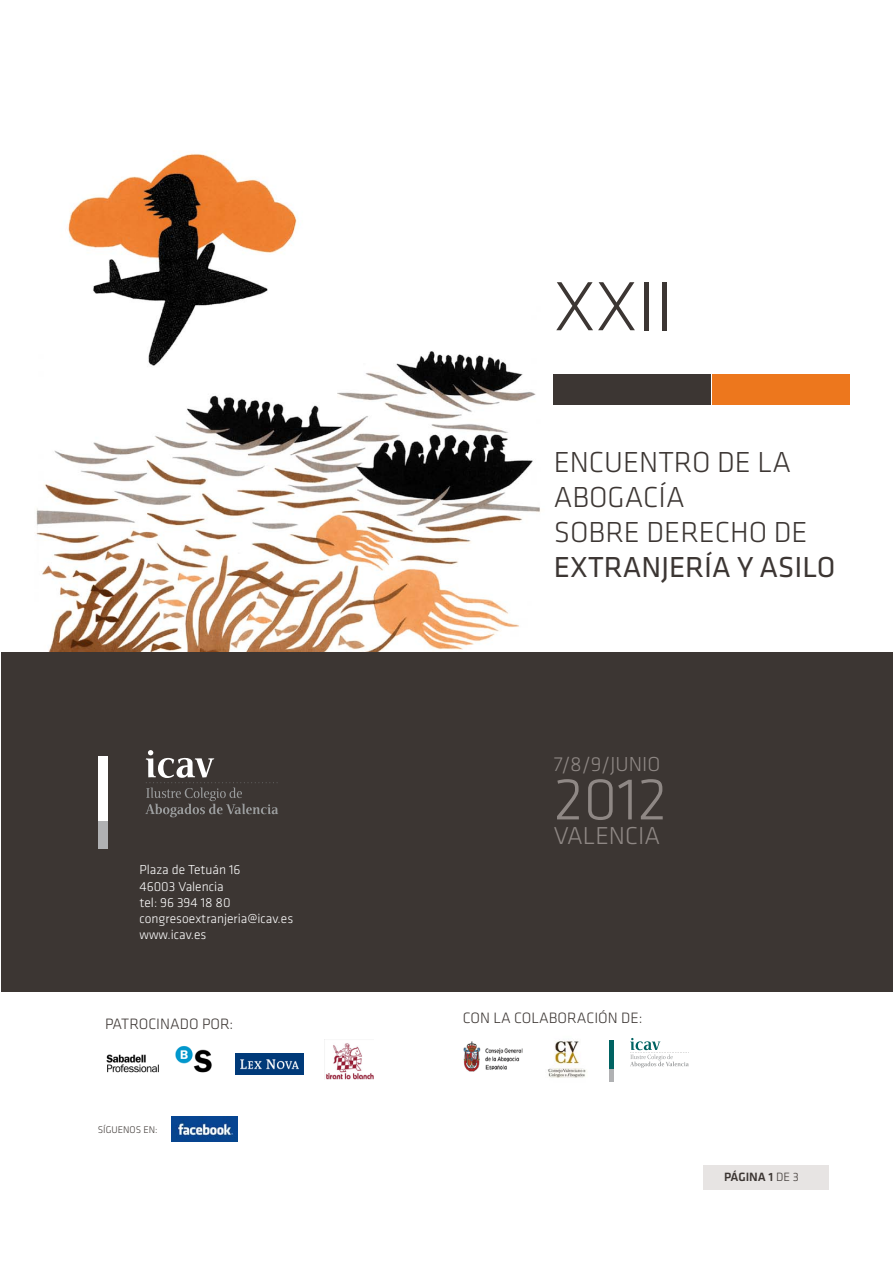
<style>
.page{position:relative;width:893px;height:1263px;background:#fff}
.page>*{position:absolute;margin:0;border:0;box-sizing:border-box;transform-origin:0 0}
.t1{font:300 72.15px "Klavika";color:#3c3633}
.t2{font:300 61.35px "Klavika";color:#8f8885}
.t3{font:300 30px/35.1px "Klavika";color:#3c3633}
.t4{font:30px "Klavika";color:#3c3633}
.t5{font:300 25.35px "Klavika";color:#8f8885}
.t6{font:300 21px "Klavika";color:#8f8885}
.t7{font:300 15.6px "Klavika";color:#3c3633}
.t8{font:300 13.5px "Klavika";color:#fff}
.t9{font:500 12.45px "Klavika";color:#3c3633}
.t10{font:300 10.05px "Klavika";color:#3c3633}
.s1{font-weight:300}
</style>
<div class="page">
<img style="left:1px;top:153px;width:567px;height:500px">
<div style="left:1px;top:653px;width:892px;height:339px;background:#3c3633"></div>
<div style="left:554px;top:374px;width:157px;height:31px;background:#3c3633"></div>
<div style="left:712px;top:374px;width:137px;height:31px;background:#ed771d"></div>
<svg style="left:145px;top:750px;width:133px;height:67px"></svg>
<div style="left:99px;top:756px;width:9px;height:65px;background:#fff"></div>
<div style="left:99px;top:821px;width:9px;height:28px;background:#b0b1b3"></div>
<div style="left:703px;top:1165px;width:126px;height:25px;background:#e7e4e3"></div>
<img style="left:171px;top:1117px;width:66px;height:25px">
<img style="left:463px;top:1041px;width:60px;height:31px">
<img style="left:548px;top:1041px;width:38px;height:37px">
<svg style="left:630px;top:1038px;width:59px;height:30px"></svg>
<hr style="left:609px;top:1040px;width:4px;height:29px;background:#006362">
<hr style="left:609px;top:1069px;width:4px;height:13px;background:#b0b1b3">
<img style="left:106px;top:1046px;width:106px;height:27px">
<img style="left:326px;top:1043px;width:48px;height:37px">
<img style="left:236px;top:1053px;width:67px;height:21px">
<p class="t8" style="left:139px;top:862px;width:103px">Plaza de Tetuán 16</p>
<p class="t8" style="left:139px;top:879px;width:86px">46003 Valencia</p>
<p class="t8" style="left:139px;top:895px;width:93px">tel: 96 394 18 80</p>
<p class="t8" style="left:139px;top:911px;width:155px">congresoextranjeria@icav.es</p>
<p class="t8" style="left:139px;top:927px;width:68px">www.icav.es</p>
<p class="t7" style="left:105px;top:1015px;width:130px">PATROCINADO POR:</p>
<p class="t10" style="left:98px;top:1124px;width:61px">SÍGUENOS EN:</p>
<p class="t1" style="left:554px;top:267px;width:121px">XXII</p>
<p class="t3" style="left:554px;top:445px;width:239px">ENCUENTRO DE LA<br>ABOGACÍA</p>
<p class="t3" style="left:554px;top:515px;width:255px">SOBRE DERECHO DE</p>
<p class="t4" style="left:554px;top:551px;width:283px">EXTRANJERÍA Y ASILO</p>
<p class="t6" style="left:554px;top:753px;width:108px">7/8/9/JUNIO</p>
<p class="t2" style="left:554px;top:766px;width:115px">2012</p>
<p class="t5" style="left:554px;top:822px;width:108px">VALENCIA</p>
<p class="t7" style="left:463px;top:1009px;width:181px">CON LA COLABORACIÓN DE:</p>
<p class="t9" style="left:724px;top:1170px;width:76px">PÁGINA 1 <span class="s1">DE 3</span></p>
</div>
